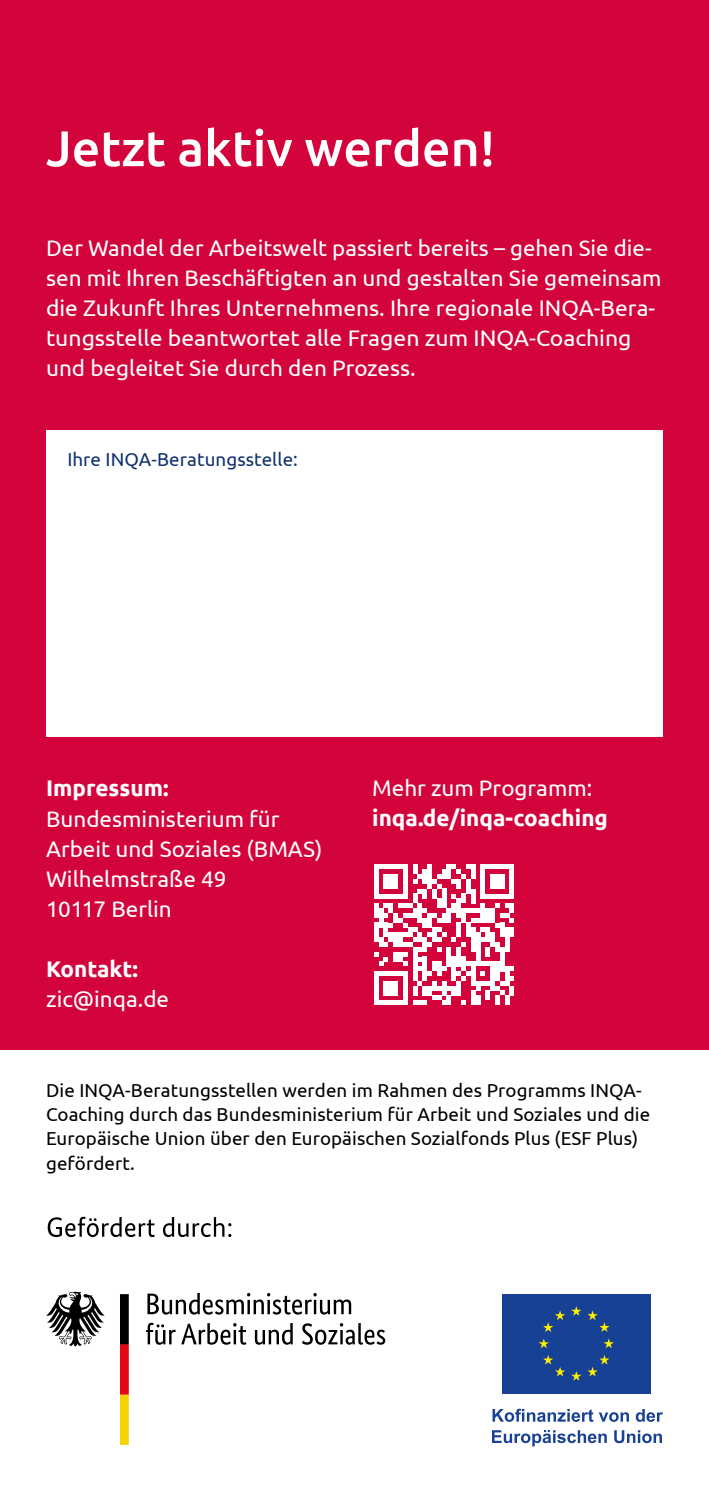
<style>
.page{position:relative;width:709px;height:1489px;background:#fff}
.page>*{position:absolute;margin:0;border:0;box-sizing:border-box;transform-origin:0 0}
.t1{font:500 50px "Ubuntu";color:#fff}
.t2{font:22.5px/30px "Ubuntu";color:#fff}
.t3{font:700 22.5px "Ubuntu";color:#fff}
.t4{font:18.75px/24.5px "Ubuntu";letter-spacing:.005em;color:#000}
.t5{font:18.75px "Ubuntu";letter-spacing:.005em;color:#12326e}
.s1{font-weight:700}
</style>
<div class="page">
<div style="left:0;top:0;width:709px;height:1049px;background:#d3043b"></div>
<svg style="left:48px;top:1216px;width:107px;height:20px"></svg>
<svg style="left:163px;top:1217px;width:68px;height:19px"></svg>
<svg style="left:146px;top:1292px;width:239px;height:52px"></svg>
<svg style="left:46px;top:1291px;width:59px;height:55px"></svg>
<svg style="left:120px;top:1294px;width:9px;height:150px"></svg>
<div style="left:502px;top:1293px;width:148px;height:100px;background:#164194"></div>
<svg style="left:571px;top:1306px;width:10px;height:9px"></svg>
<svg style="left:543px;top:1310px;width:22px;height:21px"></svg>
<svg style="left:539px;top:1338px;width:10px;height:10px"></svg>
<svg style="left:543px;top:1355px;width:22px;height:21px"></svg>
<svg style="left:571px;top:1371px;width:10px;height:9px"></svg>
<svg style="left:587px;top:1355px;width:22px;height:21px"></svg>
<svg style="left:604px;top:1338px;width:10px;height:10px"></svg>
<svg style="left:587px;top:1310px;width:22px;height:21px"></svg>
<svg style="left:492px;top:1408px;width:137px;height:13px"></svg>
<svg style="left:636px;top:1409px;width:27px;height:12px"></svg>
<svg style="left:492px;top:1430px;width:115px;height:16px"></svg>
<svg style="left:614px;top:1430px;width:48px;height:12px"></svg>
<div style="left:46px;top:430px;width:617px;height:306px;background:#fff"></div>
<div style="left:703px;top:0;width:6px;height:1488px;background:#000;opacity:.1"></div>
<svg style="left:374px;top:864px;width:140px;height:141px"></svg>
<div style="left:509px;top:985px;width:5px;height:10px;background:#fff"></div>
<h2 class="t1" style="left:46px;top:117px;width:450px">Jetzt aktiv werden!</h2>
<p class="t2" style="left:46px;top:232px;width:617px">Der Wandel der Arbeitswelt passiert bereits – gehen Sie die&shy;sen mit Ihren Beschäftigten an und gestalten Sie gemeinsam die Zukunft Ihres Unternehmens. Ihre regionale INQA-Bera&shy;tungsstelle beantwortet alle Fragen zum INQA-Coaching und begleitet Sie durch den Prozess.</p>
<p class="t5" style="left:67px;top:448px;width:232px">Ihre INQA-Beratungsstelle:</p>
<h2 class="t3" style="left:46px;top:774px;width:124px">Impressum:</h2>
<p class="t2" style="left:46px;top:802px;width:278px">Bundesministerium für<br>Arbeit und Soziales (BMAS)</p>
<p class="t2" style="left:46px;top:862px;width:182px">Wilhelmstraße 49</p>
<p class="t2" style="left:46px;top:892px;width:127px">10117 Berlin</p>
<p class="t2" style="left:46px;top:952px;width:125px"><span class="s1">Kontakt: </span>zic@inqa.de</p>
<p class="t2" style="left:372px;top:772px;width:222px">Mehr zum Programm:</p>
<p class="t3" style="left:372px;top:804px;width:237px">inqa.de/inqa-coaching</p>
<p class="t4" style="left:46px;top:1077px;width:605px">Die INQA-Beratungsstellen werden im Rahmen des Programms INQA-Coaching durch das Bundesministerium für Arbeit und Soziales und die Europäische Union über den Europäischen Sozialfonds Plus (ESF Plus) gefördert.</p>
</div>
